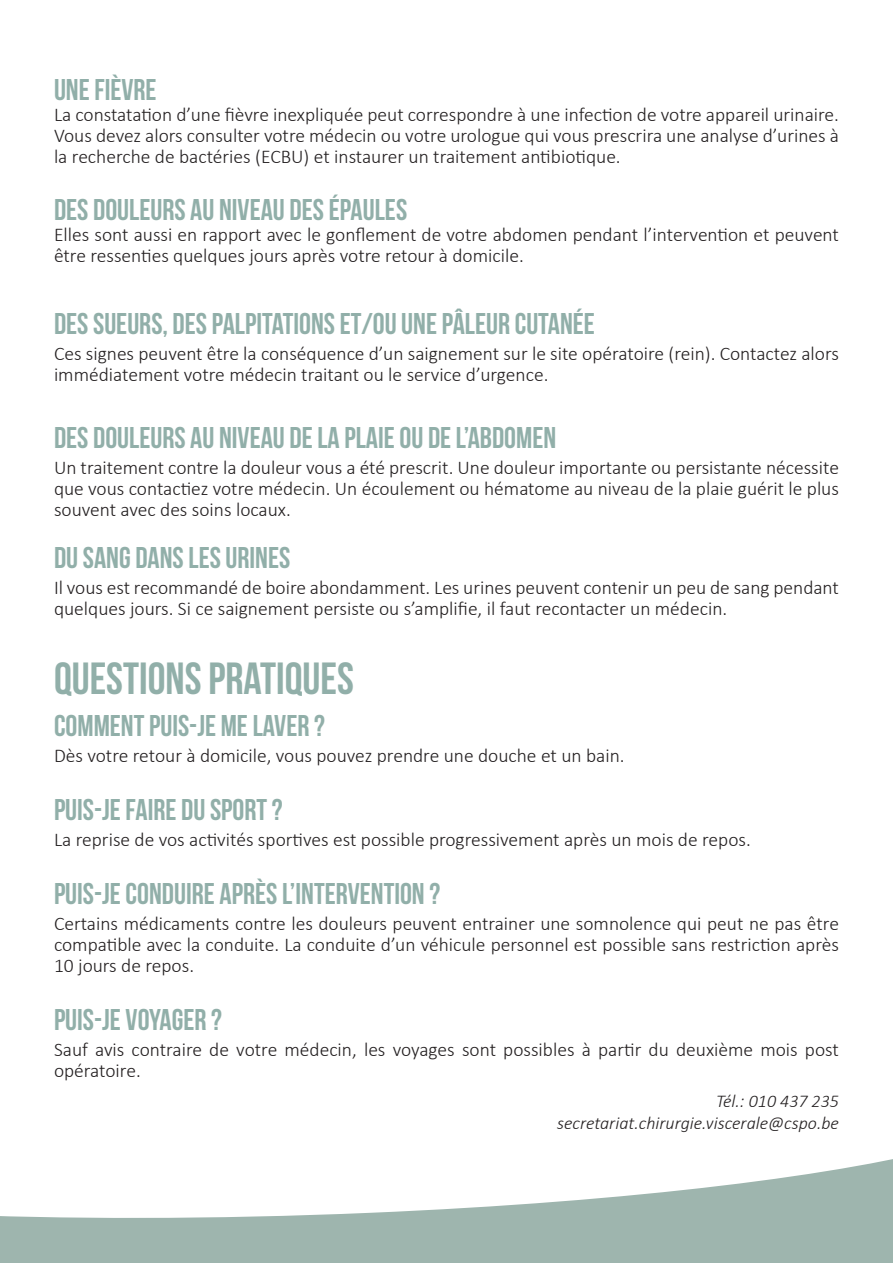
<style>
.page{position:relative;width:893px;height:1263px;background:#fff}
.page>*{position:absolute;margin:0;border:0;box-sizing:border-box;transform-origin:0 0}
.t1{font:700 45px "Bebas Neue";color:#91afa9}
.t2{font:700 30px "Bebas Neue";color:#91afa9}
.t3{font:300 19.5px/21px "Calibri";color:#231f20}
.t4{font:italic 300 18px "Calibri";color:#231f20}
</style>
<div class="page">
<svg style="left:0;top:1159px;width:893px;height:104px;fill:#9eb5ae"></svg>
<p class="t2" style="left:54px;top:73px;width:104px">UNE FIÈVRE</p>
<p class="t3" style="left:54px;top:104px;width:786px">La constatation d’une fièvre inexpliquée peut correspondre à une infection de votre appareil urinaire.</p>
<p class="t3" style="left:54px;top:125px;width:786px">Vous devez alors consulter votre médecin ou votre urologue qui vous prescrira une analyse d’urines à la recherche de bactéries (ECBU) et instaurer un traitement antibiotique.</p>
<p class="t2" style="left:54px;top:193px;width:355px">DES DOULEURS AU NIVEAU DES ÉPAULES</p>
<p class="t3" style="left:54px;top:224px;width:786px">Elles sont aussi en rapport avec le gonflement de votre abdomen pendant l’intervention et peuvent être ressenties quelques jours après votre retour à domicile.</p>
<p class="t2" style="left:54px;top:307px;width:542px">DES SUEURS, DES PALPITATIONS ET/OU UNE PÂLEUR CUTANÉE</p>
<p class="t3" style="left:54px;top:342px;width:786px">Ces signes peuvent être la conséquence d’un saignement sur le site opératoire (rein). Contactez alors immédiatement votre médecin traitant ou le service d’urgence.</p>
<p class="t2" style="left:54px;top:421px;width:504px">DES DOULEURS AU NIVEAU DE LA PLAIE OU DE L’ABDOMEN</p>
<p class="t3" style="left:54px;top:456px;width:786px;text-align:justify">Un traitement contre la douleur vous a été prescrit. Une douleur importante ou persistante nécessite que vous contactiez votre médecin. Un écoulement ou hématome au niveau de la plaie guérit le plus souvent avec des soins locaux.</p>
<p class="t2" style="left:54px;top:541px;width:238px">DU SANG DANS LES URINES</p>
<p class="t3" style="left:54px;top:576px;width:786px">Il vous est recommandé de boire abondamment. Les urines peuvent contenir un peu de sang pendant quelques jours. Si ce saignement persiste ou s’amplifie, il faut recontacter un médecin.</p>
<p class="t1" style="left:54px;top:654px;width:301px">QUESTIONS PRATIQUES</p>
<p class="t2" style="left:54px;top:709px;width:272px">COMMENT PUIS-JE ME LAVER ?</p>
<p class="t3" style="left:54px;top:744px;width:572px">Dès votre retour à domicile, vous pouvez prendre une douche et un bain.</p>
<p class="t2" style="left:54px;top:793px;width:230px">PUIS-JE FAIRE DU SPORT ?</p>
<p class="t3" style="left:54px;top:828px;width:698px">La reprise de vos activités sportives est possible progressivement après un mois de repos.</p>
<p class="t2" style="left:54px;top:877px;width:388px">PUIS-JE CONDUIRE APRÈS L’INTERVENTION ?</p>
<p class="t3" style="left:54px;top:912px;width:786px;text-align:justify">Certains médicaments contre les douleurs peuvent entrainer une somnolence qui peut ne pas être compatible avec la conduite. La conduite d’un véhicule personnel est possible sans restriction après 10 jours de repos.</p>
<p class="t2" style="left:54px;top:1003px;width:169px">PUIS-JE VOYAGER ?</p>
<p class="t3" style="left:54px;top:1038px;width:786px">Sauf avis contraire de votre médecin, les voyages sont possibles à partir du deuxième mois post opératoire.</p>
<p class="t4" style="left:716px;top:1090px;width:124px">Tél.: 010 437 235</p>
<p class="t4" style="left:557px;top:1112px;width:283px">secretariat.chirurgie.viscerale@cspo.be</p>
</div>
